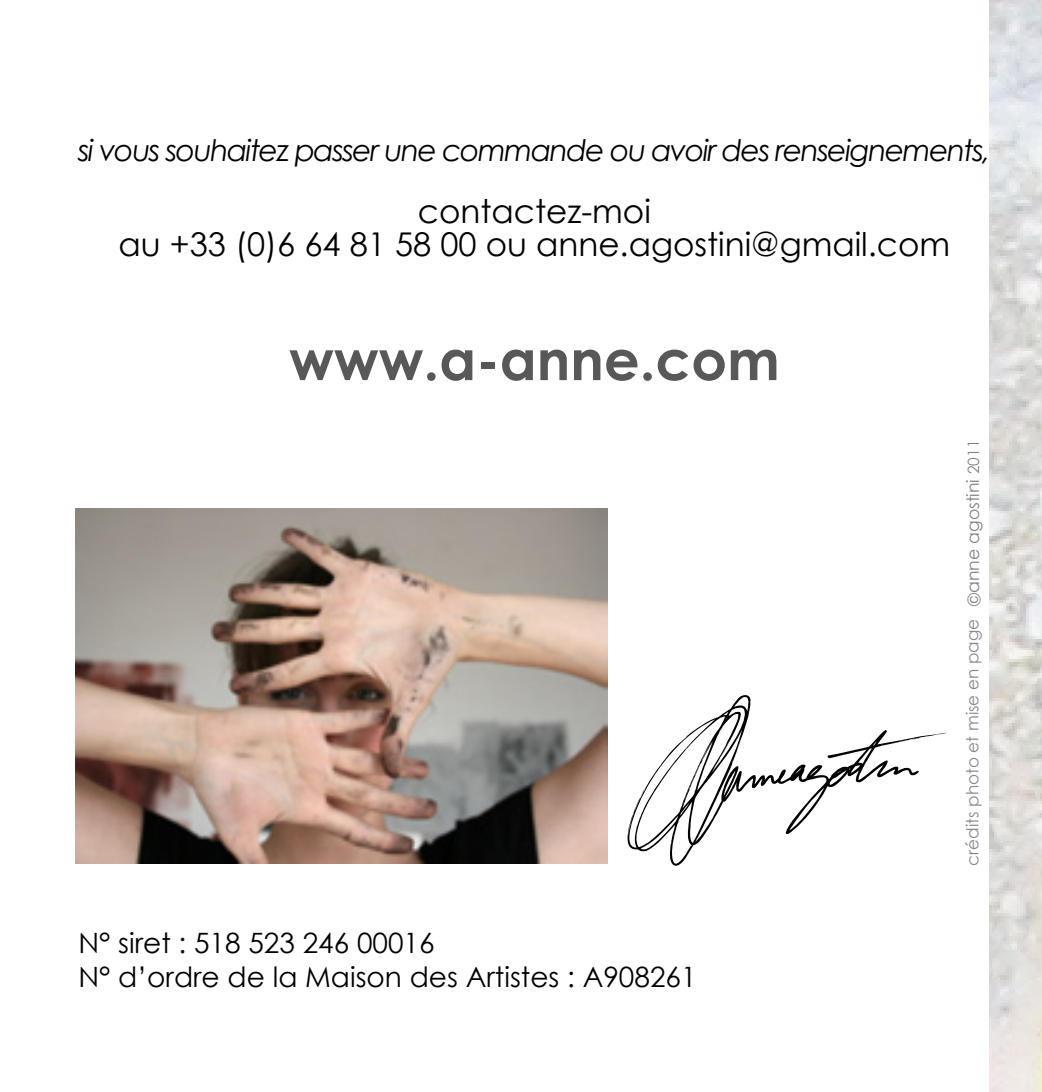
<style>
.page{position:relative;width:1042px;height:1092px;background:#fff}
.page>*{position:absolute;margin:0;border:0;box-sizing:border-box;transform-origin:0 0}
.t1{font:700 56px "Century Gothic";color:#58585a}
.t2{font:32.55px/32.9px "Century Gothic";color:#000;text-align:center}
.t3{font:italic 29.75px "Century Gothic";letter-spacing:-.05em;color:#000}
.t4{font:28px/33.6px "Century Gothic";color:#000}
.t5{font:17.15px "Century Gothic";color:#000}
.t6{font:16.8px "Century Gothic";color:#87888a}
.s1{font-size:15.4px}
</style>
<div class="page">
<img style="left:76px;top:508px;width:532px;height:355px">
<svg style="left:627px;top:695px;width:315px;height:171px"></svg>
<svg style="left:937px;top:732px;width:10px;height:2px"></svg>
<svg style="left:640px;top:788px;width:4px;height:8px"></svg>
<img style="left:990px;top:0;width:52px;height:1091px">
<p class="t3" style="left:78px;top:130px;width:914px">si vous souhaitez passer une commande ou avoir des renseignements,</p>
<p class="t2" style="left:119px;top:194px;width:833px">contactez-moi<br>au +33 (0)6 64 81 58 00 ou anne.agostini@gmail.com</p>
<h1 class="t1" style="left:289px;top:317px;width:492px">www.a-anne.com</h1>
<p class="t4" style="left:79px;top:925px;width:619px">N° siret : 518 523 246 00016<br>N° d’ordre de la Maison des Artistes : A908261</p>
<p class="t5" style="left:961px;top:606px;width:168px;rotate:-90deg">©anne agostini <span class="s1">2011</span></p>
<p class="t6" style="left:960px;top:865px;width:248px;rotate:-90deg">crédits photo et mise en page</p>
</div>
